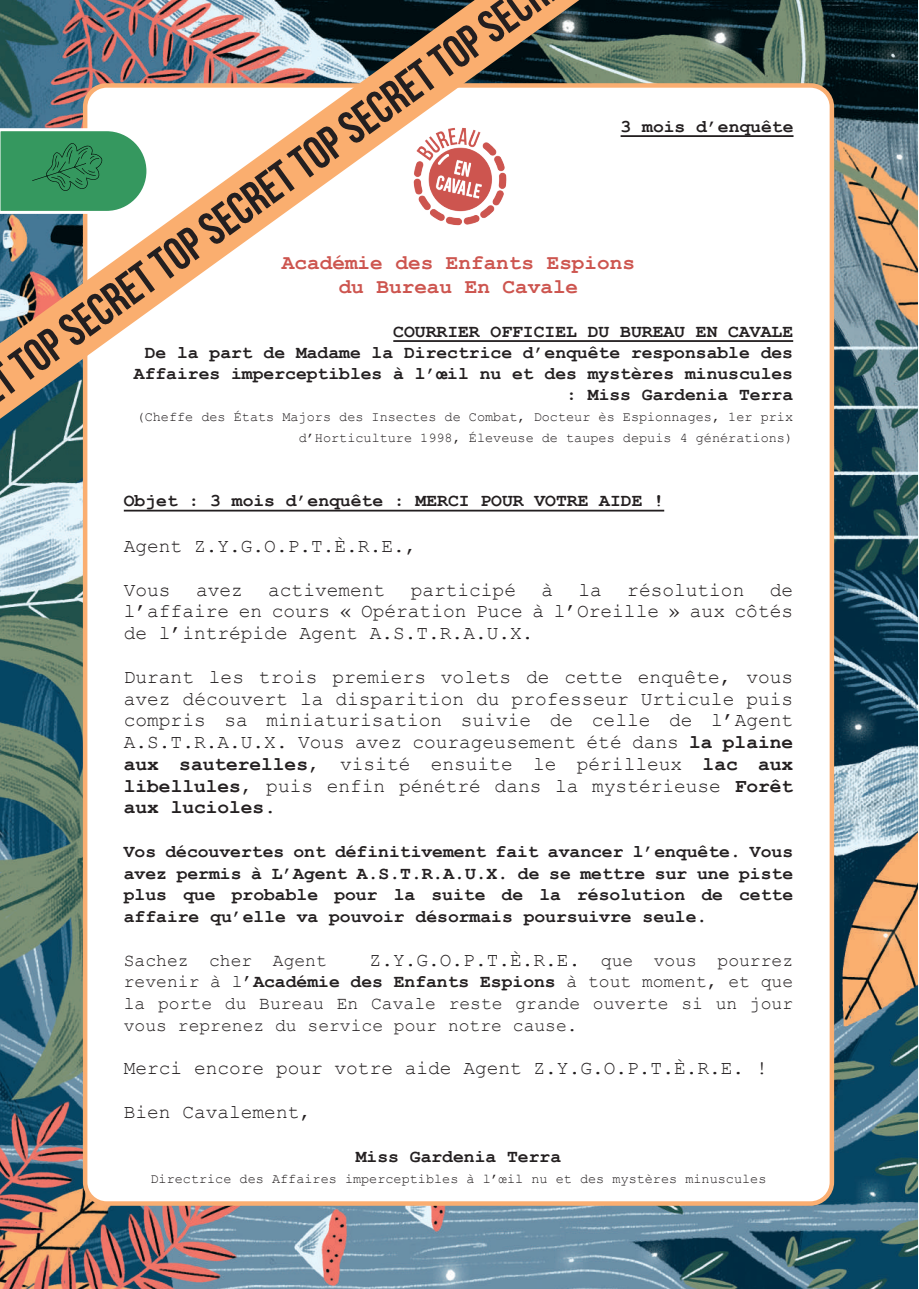
<style>
.page{position:relative;width:919px;height:1289px;background:#fff}
.page>*{position:absolute;margin:0;border:0;box-sizing:border-box;transform-origin:0 0}
.t1{font:46.65px "Bebas Neue";color:#231f20}
.t2{font:700 21px/24px "Courier New";color:#cd554f;text-align:center}
.t3{font:19.5px/21.8px "Courier New";color:#231f20;text-align:justify}
.t4{font:700 18px/21px "Courier New";color:#231f20;text-align:right}
.t5{font:18px/21.8px "Courier New";color:#231f20;text-align:justify}
.t6{font:13.5px/21px "Courier New";color:#231f20;text-align:right}
.s1{font-weight:700}
.s2{font-size:18px}
</style>
<div class="page">
<img style="left:0;top:0;width:917px;height:1288px">
<div style="left:85px;top:85px;width:746px;height:1118px;background:#fff;border-radius:21px"></div>
<svg style="left:151px;top:0;width:428px;height:310px"></svg>
<hr style="left:393px;top:340px;width:400px;height:2px;background:#231f20">
<hr style="left:124px;top:509px;width:540px;height:2px;background:#231f20">
<img style="left:409px;top:125px;width:102px;height:102px">
<hr style="left:620px;top:135px;width:173px;height:2px;background:#231f20">
<svg style="left:0;top:0;width:151px;height:429px"></svg>
<h1 class="t1" style="left:-18px;top:364px;width:655px;rotate:-36deg">T TOP SECRET TOP SECRET TOP secret top sec</h1>
<p class="t4" style="left:620px;top:115px;width:174px">3 mois d’enquête</p>
<p class="t2" style="left:282px;top:250px;width:354px">Académie des Enfants Espions du Bureau En Cavale</p>
<p class="t4" style="left:134px;top:320px;width:660px">COURRIER OFFICIEL DU BUREAU EN CAVALE<br>De la part de Madame la Directrice d’enquête responsable des Affaires imperceptibles à l’œil nu et des mystères minuscules : Miss Gardenia Terra</p>
<p class="t6" style="left:137px;top:406px;width:658px">(Cheffe des États Majors des Insectes de Combat, Docteur ès Espionnages, 1er prix d’Horticulture 1998, Éleveuse de taupes depuis 4 générations)</p>
<p class="t4" style="left:124px;top:489px;width:542px">Objet : 3 mois d’enquête : MERCI POUR VOTRE AIDE !</p>
<p class="t3" style="left:124px;top:534px;width:294px">Agent Z.Y.G.O.P.T.È.R.E.,</p>
<p class="t3" style="left:124px;top:578px;width:48px">Vous</p>
<p class="t3" style="left:196px;top:578px;width:48px">avez</p>
<p class="t3" style="left:268px;top:578px;width:119px">activement</p>
<p class="t3" style="left:410px;top:578px;width:107px">participé</p>
<p class="t3" style="left:541px;top:578px;width:13px">à</p>
<p class="t3" style="left:578px;top:578px;width:25px">la</p>
<p class="t3" style="left:627px;top:578px;width:119px">résolution</p>
<p class="t3" style="left:124px;top:578px;width:670px;text-indent:646px">de l’affaire en cours « Opération Puce à l’Oreille » aux côtés de l’intrépide Agent A.S.T.R.A.U.X.</p>
<p class="t3" style="left:124px;top:665px;width:670px">Durant les trois premiers volets de cette enquête, vous avez découvert la disparition du professeur Urticule puis compris sa miniaturisation suivie de celle de l’Agent A.S.T.R.A.U.X. Vous avez courageusement été dans <span class="s1">la plaine aux sauterelles</span>, visité ensuite le périlleux <span class="s1">lac aux libellules</span>, puis enfin pénétré dans la mystérieuse <span class="s1">Forêt aux lucioles</span>.</p>
<p class="t4" style="left:124px;top:839px;width:670px;line-height:21.8px;text-align:justify">Vos découvertes ont définitivement fait avancer l’enquête. Vous avez permis à L’Agent A.S.T.R.A.U.X. de se mettre sur une piste plus que probable pour la suite de la résolution de cette affaire qu’elle va pouvoir désormais poursuivre seule.</p>
<p class="t5" style="left:124px;top:948px;width:204px">Sachez cher Agent</p>
<p class="t3" style="left:369px;top:948px;width:425px">Z.Y.G.O.P.T.È.R.E. <span class="s2">que vous pourrez</span></p>
<p class="t5" style="left:124px;top:970px;width:670px">revenir à l’<span class="s1">Académie des Enfants Espions</span> à tout moment, et que la porte du Bureau En Cavale reste grande ouverte si un jour vous reprenez du service pour notre cause.</p>
<p class="t3" style="left:124px;top:1056px;width:645px">Merci encore pour votre aide Agent Z.Y.G.O.P.T.È.R.E. !</p>
<p class="t3" style="left:124px;top:1100px;width:189px">Bien Cavalement,</p>
<p class="t4" style="left:356px;top:1145px;width:207px">Miss Gardenia Terra</p>
<p class="t6" style="left:150px;top:1168px;width:617px">Directrice des Affaires imperceptibles à l’œil nu et des mystères minuscules</p>
</div>
